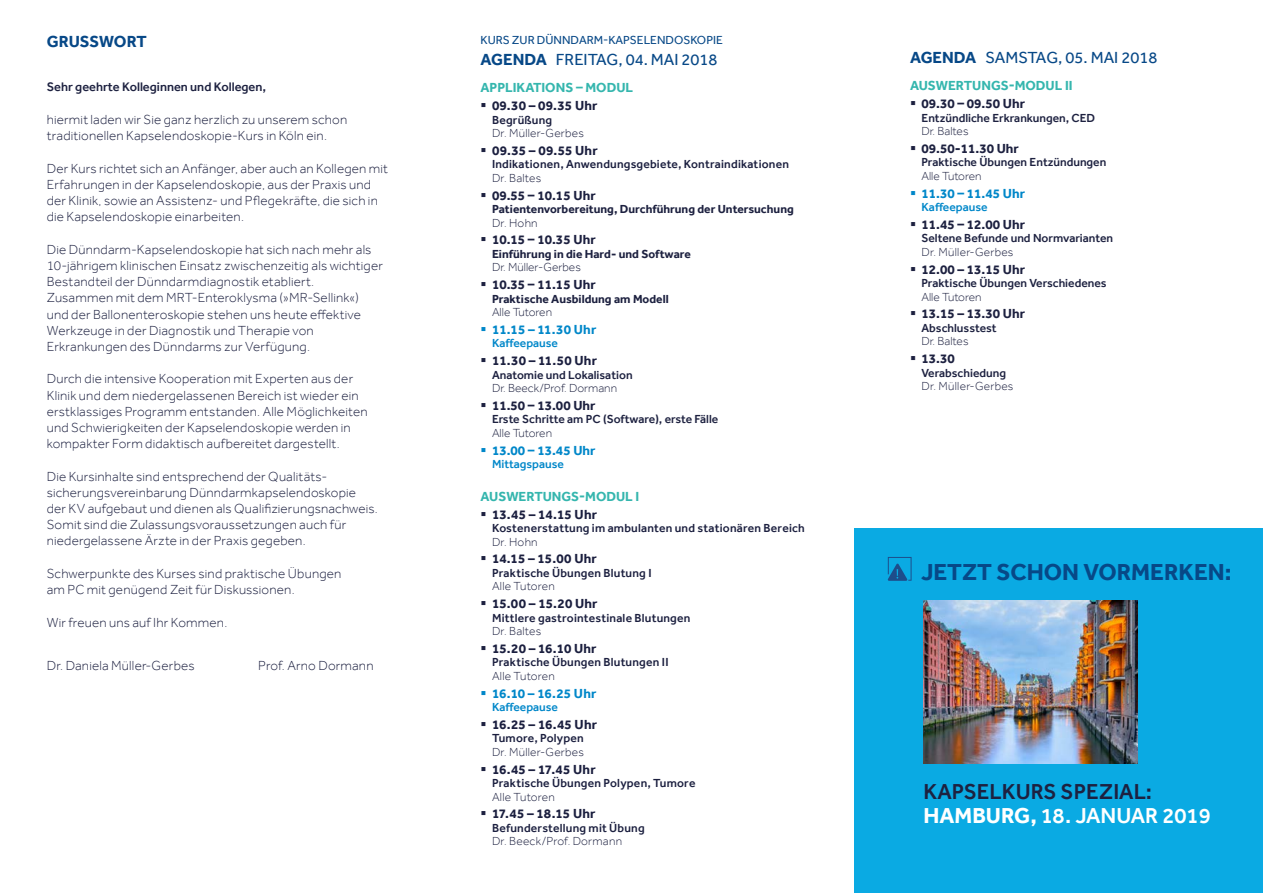
<style>
.page{position:relative;width:1263px;height:893px;background:#fff}
.page>*{position:absolute;margin:0;border:0;box-sizing:border-box;transform-origin:0 0}
.t1{font:700 23.7px "Effra";color:#074887}
.t2{font:500 22.2px/24.2px "Effra";color:#1d2140}
.t3{font:16.5px "Effra";color:#074887}
.t4{font:700 16.5px "Effra";color:#074887}
.t5{font:300 13.5px/16.2px "Effra";letter-spacing:.015em;color:#1b1f3f}
.t6{font:700 13.5px "Effra";letter-spacing:.01em;color:#1b1f3f}
.t7{font:700 13.5px "Effra";color:#1d2140}
.t8{font:700 13.5px "Effra";color:#0087c9}
.t9{font:700 13.5px "Effra";color:#35b6ae}
.t10{font:500 12.75px "Effra";color:#1d2140}
.t11{font:500 12px "Effra";letter-spacing:.02em;color:#1b1f3f}
.t12{font:500 12px "Effra";color:#1d2140}
.t13{font:300 12px "Effra";letter-spacing:.02em;color:#1b1f3f}
.t14{font:700 12px "Effra";color:#1d2140}
.t15{font:300 12px "Effra";color:#1d2140}
.t16{font:500 12px "Effra";color:#0087c9}
.t17{font:12px "Effra";color:#074887}
.s1{font-weight:700}
.s2{color:#1d2140}
.s3{color:#1b1f3f}
.s4{font-weight:700;color:#fff}
.s5{color:#fff}
</style>
<div class="page">
<div style="left:855px;top:529px;width:408px;height:364px;background:#0aaae3"></div>
<img style="left:923px;top:601px;width:215px;height:163px">
<svg style="left:888px;top:557px;width:23px;height:24px"></svg>
<p class="t4" style="left:47px;top:32px;width:101px">GRUSSWORT</p>
<p class="t10" style="left:47px;top:79px;width:221px">Sehr geehrte Kolleginnen und Kollegen,</p>
<p class="t5" style="left:47px;top:112px;width:302px">hiermit laden wir Sie ganz herzlich zu unserem schon traditionellen Kapselendoskopie-Kurs in Köln ein.</p>
<p class="t5" style="left:47px;top:160px;width:343px">Der Kurs richtet sich an Anfänger, aber auch an Kollegen mit Erfahrungen in der Kapselendoskopie, aus der Praxis und der Klinik, sowie an Assistenz- und Pflegekräfte, die sich in die Kapselendoskopie einarbeiten.</p>
<p class="t5" style="left:47px;top:241px;width:338px">Die Dünndarm-Kapselendoskopie hat sich nach mehr als 10-jährigem klinischen Einsatz zwischenzeitig als wichtiger Bestandteil der Dünndarmdiagnostik etabliert.<br>Zusammen mit dem MRT-Enteroklysma (»MR-Sellink«) und der Ballonenteroskopie stehen uns heute effektive Werkzeuge in der Diagnostik und Therapie von Erkrankungen des Dünndarms zur Verfügung.</p>
<p class="t5" style="left:47px;top:371px;width:322px">Durch die intensive Kooperation mit Experten aus der Klinik und dem niedergelassenen Bereich ist wieder ein erstklassiges Programm entstanden. Alle Möglichkeiten und Schwierigkeiten der Kapselendoskopie werden in kompakter Form didaktisch aufbereitet dargestellt.</p>
<p class="t5" style="left:47px;top:468px;width:333px">Die Kursinhalte sind entsprechend der Qualitäts&shy;sicherungsvereinbarung Dünndarmkapselendoskopie der KV aufgebaut und dienen als Qualifizierungsnachweis.<br>Somit sind die Zulassungsvoraussetzungen auch für niedergelassene Ärzte in der Praxis gegeben.</p>
<p class="t5" style="left:47px;top:565px;width:296px">Schwerpunkte des Kurses sind praktische Übungen am PC mit genügend Zeit für Diskussionen.</p>
<p class="t5" style="left:47px;top:615px;width:182px">Wir freuen uns auf Ihr Kommen.</p>
<p class="t5" style="left:47px;top:658px;width:149px">Dr. Daniela Müller-Gerbes</p>
<p class="t5" style="left:258px;top:658px;width:117px">Prof. Arno Dormann</p>
<p class="t17" style="left:480px;top:33px;width:244px">KURS ZUR DÜNNDARM-KAPSELENDOSKOPIE</p>
<p class="t3" style="left:480px;top:50px;width:239px"><span class="s1">AGENDA</span> FREITAG, 04. MAI 2018</p>
<p class="t9" style="left:480px;top:80px;width:154px">APPLIKATIONS – MODUL</p>
<p class="t6" style="left:480px;top:97px;width:119px"><span class="s2">▪ 09</span>.30 – 09.35 Uhr</p>
<p class="t11" style="left:492px;top:112px;width:62px">Begrüßung</p>
<p class="t13" style="left:492px;top:126px;width:93px">Dr. Müller-Gerbes</p>
<p class="t6" style="left:480px;top:142px;width:119px"><span class="s2">▪</span> 09.35 – 09.55 Uhr</p>
<p class="t11" style="left:492px;top:157px;width:298px">Indikationen, Anwendungsgebiete, Kontraindikationen</p>
<p class="t13" style="left:492px;top:171px;width:51px">Dr. Baltes</p>
<p class="t7" style="left:480px;top:187px;width:117px">▪ 09.55 – 10.15 <span class="s3">Uhr</span></p>
<p class="t14" style="left:492px;top:202px;width:303px">Patientenvorbereitung, Durchführung der Untersuchung</p>
<p class="t13" style="left:492px;top:216px;width:47px">Dr. Hohn</p>
<p class="t7" style="left:480px;top:232px;width:117px">▪ 10.15 – 10.35 <span class="s3">Uhr</span></p>
<p class="t14" style="left:492px;top:246px;width:200px">Einführung in die Hard- und Software</p>
<p class="t15" style="left:492px;top:261px;width:90px">Dr. Müller-Gerbes</p>
<p class="t7" style="left:480px;top:276px;width:117px">▪ 10.35 – 11.15 <span class="s3">Uhr</span></p>
<p class="t14" style="left:492px;top:291px;width:178px">Praktische Ausbildung am Modell</p>
<p class="t15" style="left:492px;top:305px;width:62px">Alle Tutoren</p>
<p class="t8" style="left:480px;top:321px;width:117px">▪ 11.15 – 11.30 Uhr</p>
<p class="t16" style="left:492px;top:336px;width:68px">Kaffeepause</p>
<p class="t6" style="left:480px;top:352px;width:118px"><span class="s2">▪ 11</span>.30 – 11.50 Uhr</p>
<p class="t12" style="left:492px;top:367px;width:142px">Anatomie und Lokalisation</p>
<p class="t15" style="left:492px;top:381px;width:127px">Dr. Beeck/Prof. Dormann</p>
<p class="t7" style="left:480px;top:397px;width:116px">▪ 11.50 – 13.00 Uhr</p>
<p class="t12" style="left:492px;top:412px;width:228px">Erste Schritte am PC (Software), erste Fälle</p>
<p class="t15" style="left:492px;top:426px;width:62px">Alle Tutoren</p>
<p class="t8" style="left:480px;top:442px;width:116px">▪ 13.00 – 13.45 Uhr</p>
<p class="t16" style="left:492px;top:457px;width:74px">Mittagspause</p>
<p class="t9" style="left:480px;top:488px;width:160px">AUSWERTUNGS-MODUL I</p>
<p class="t6" style="left:480px;top:506px;width:118px"><span class="s2">▪</span> 13.45 – 14.15 Uhr</p>
<p class="t11" style="left:492px;top:521px;width:314px">Kostenerstattung im ambulanten und stationären Bereich</p>
<p class="t13" style="left:492px;top:535px;width:47px">Dr. Hohn</p>
<p class="t6" style="left:480px;top:551px;width:118px"><span class="s2">▪ 14</span>.15 – 15.00 Uhr</p>
<p class="t11" style="left:492px;top:566px;width:161px">Praktische Übungen Blutung I</p>
<p class="t13" style="left:492px;top:580px;width:64px">Alle Tutoren</p>
<p class="t6" style="left:480px;top:595px;width:119px"><span class="s2">▪</span> 15.00 – 15.20 Uhr</p>
<p class="t11" style="left:492px;top:610px;width:200px">Mittlere gastrointestinale Blutungen</p>
<p class="t13" style="left:492px;top:624px;width:51px">Dr. Baltes</p>
<p class="t6" style="left:480px;top:640px;width:118px"><span class="s2">▪</span> 15.20 – 16.10 Uhr</p>
<p class="t11" style="left:492px;top:655px;width:178px">Praktische Übungen Blutungen II</p>
<p class="t13" style="left:492px;top:669px;width:64px">Alle Tutoren</p>
<p class="t8" style="left:480px;top:685px;width:117px">▪ 16.10 – 16.25 Uhr</p>
<p class="t16" style="left:492px;top:700px;width:68px">Kaffeepause</p>
<p class="t6" style="left:480px;top:716px;width:118px"><span class="s2">▪</span> 16.25 – 16.45 Uhr</p>
<p class="t11" style="left:492px;top:731px;width:93px">Tumore, Polypen</p>
<p class="t13" style="left:492px;top:745px;width:93px">Dr. Müller-Gerbes</p>
<p class="t6" style="left:480px;top:761px;width:117px"><span class="s2">▪</span> 16.45 – 17.45 Uhr</p>
<p class="t11" style="left:492px;top:776px;width:205px">Praktische Übungen Polypen, Tumore</p>
<p class="t13" style="left:492px;top:790px;width:64px">Alle Tutoren</p>
<p class="t6" style="left:480px;top:806px;width:116px"><span class="s2">▪</span> 17.45 – 18.15 Uhr</p>
<p class="t11" style="left:492px;top:821px;width:154px">Befunderstellung mit Übung</p>
<p class="t13" style="left:492px;top:835px;width:132px">Dr. Beeck/Prof. Dormann</p>
<p class="t3" style="left:910px;top:48px;width:249px"><span class="s1">AGENDA</span> SAMSTAG, 05. MAI 2018</p>
<p class="t9" style="left:910px;top:78px;width:164px">AUSWERTUNGS-MODUL II</p>
<p class="t7" style="left:910px;top:95px;width:116px">▪ 09.30 – 09.50 Uhr</p>
<p class="t12" style="left:921px;top:110px;width:175px">Entzündliche Erkrankungen, CED</p>
<p class="t15" style="left:921px;top:124px;width:49px">Dr. Baltes</p>
<p class="t7" style="left:910px;top:140px;width:110px">▪ 09.50-11.30 Uhr</p>
<p class="t12" style="left:921px;top:155px;width:186px">Praktische Übungen Entzündungen</p>
<p class="t15" style="left:921px;top:169px;width:62px">Alle Tutoren</p>
<p class="t8" style="left:910px;top:185px;width:116px">▪ 11.30 – 11.45 Uhr</p>
<p class="t16" style="left:921px;top:200px;width:68px">Kaffeepause</p>
<p class="t7" style="left:910px;top:216px;width:116px">▪ 11.45 – 12.00 Uhr</p>
<p class="t12" style="left:921px;top:231px;width:193px">Seltene Befunde und Normvarianten</p>
<p class="t13" style="left:921px;top:245px;width:93px">Dr. Müller-Gerbes</p>
<p class="t7" style="left:910px;top:261px;width:116px">▪ 12.00 – 13.15 Uhr</p>
<p class="t12" style="left:921px;top:276px;width:187px">Praktische Übungen Verschiedenes</p>
<p class="t15" style="left:921px;top:290px;width:62px">Alle Tutoren</p>
<p class="t7" style="left:910px;top:306px;width:116px">▪ 13.15 – 13.30 Uhr</p>
<p class="t12" style="left:921px;top:321px;width:77px">Abschlusstest</p>
<p class="t15" style="left:921px;top:335px;width:49px">Dr. Baltes</p>
<p class="t7" style="left:910px;top:350px;width:46px">▪ 13.30</p>
<p class="t12" style="left:921px;top:365px;width:86px">Verabschiedung</p>
<p class="t13" style="left:921px;top:379px;width:93px">Dr. Müller-Gerbes</p>
<h1 class="t1" style="left:921px;top:558px;width:312px">JETZT SCHON VORMERKEN:</h1>
<h2 class="t2" style="left:923px;top:779px;width:289px">KAPSELKURS SPEZIAL:<br><span class="s4">HAMBURG,</span> <span class="s5">18. JANUAR 2019</span></h2>
</div>
